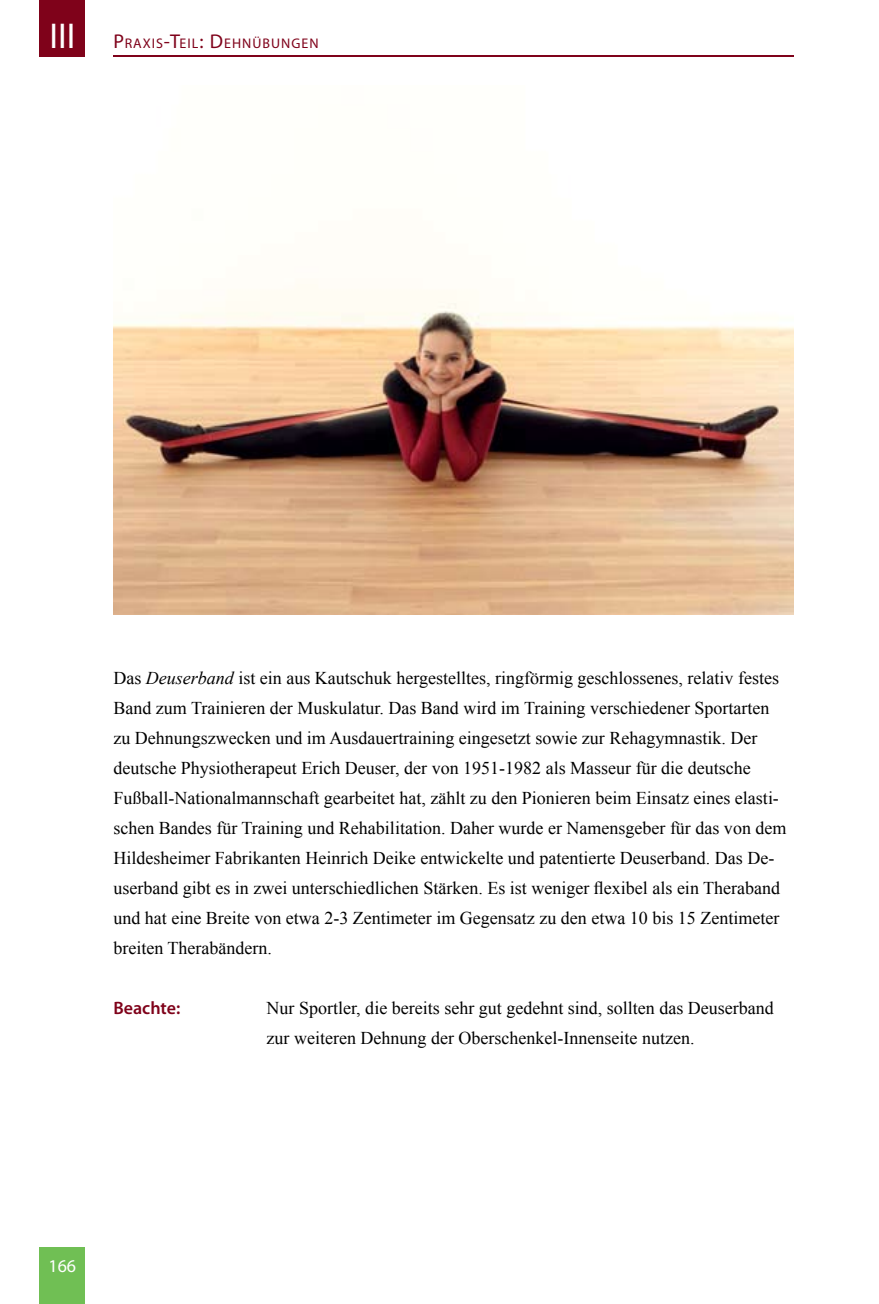
<style>
.page{position:relative;width:879px;height:1304px;background:#fff}
.page>*{position:absolute;margin:0;border:0;box-sizing:border-box;transform-origin:0 0}
.t1{font:18px/30px "Times New Roman";color:#000}
.t2{font:600 18px "Myriad Pro";color:#7f021a}
.t3{font:18px "Myriad Pro";color:#fff}
.t4{font:14px "Myriad Pro";letter-spacing:.07em;color:#7f021a}
.s1{font-size:36px;color:#fff}
.s2{font-size:20px}
.s3{font-style:italic}
</style>
<div class="page">
<div style="left:40px;top:1247px;width:45px;height:57px;background:#70bf54"></div>
<hr style="left:113px;top:56px;width:681px;height:1px;background:#7f021a">
<div style="left:40px;top:0;width:45px;height:57px;background:#7f021a"></div>
<img style="left:113px;top:284px;width:681px;height:330px">
<p class="t4" style="left:49px;top:34px;width:271px"><span class="s1">III</span> <span class="s2">P</span>RAXIS<span class="s2">-T</span>EIL<span class="s2">: D</span>EHNÜBUNGEN</p>
<p class="t1" style="left:113px;top:662px;width:674px">Das <span class="s3">Deuserband</span> ist ein aus Kautschuk hergestelltes, ringförmig geschlossenes, relativ festes Band zum Trainieren der Muskulatur. Das Band wird im Training verschiedener Sportarten zu Dehnungszwecken und im Ausdauertraining eingesetzt sowie zur Rehagymnastik. Der deutsche Physiotherapeut Erich Deuser, der von 1951-1982 als Masseur für die deutsche Fußball-Nationalmannschaft gearbeitet hat, zählt zu den Pionieren beim Einsatz eines elasti&shy;schen Bandes für Training und Rehabilitation. Daher wurde er Namensgeber für das von dem Hildesheimer Fabrikanten Heinrich Deike entwickelte und patentierte Deuserband. Das De&shy;userband gibt es in zwei unterschiedlichen Stärken. Es ist weniger flexibel als ein Theraband und hat eine Breite von etwa 2-3 Zentimeter im Gegensatz zu den etwa 10 bis 15 Zentimeter breiten Therabändern.</p>
<p class="t2" style="left:113px;top:996px;width:68px">Beachte:</p>
<p class="t1" style="left:266px;top:992px;width:509px">Nur Sportler, die bereits sehr gut gedehnt sind, sollten das Deuserband zur weiteren Dehnung der Oberschenkel-Innenseite nutzen.</p>
<p class="t3" style="left:49px;top:1255px;width:29px">166</p>
</div>
